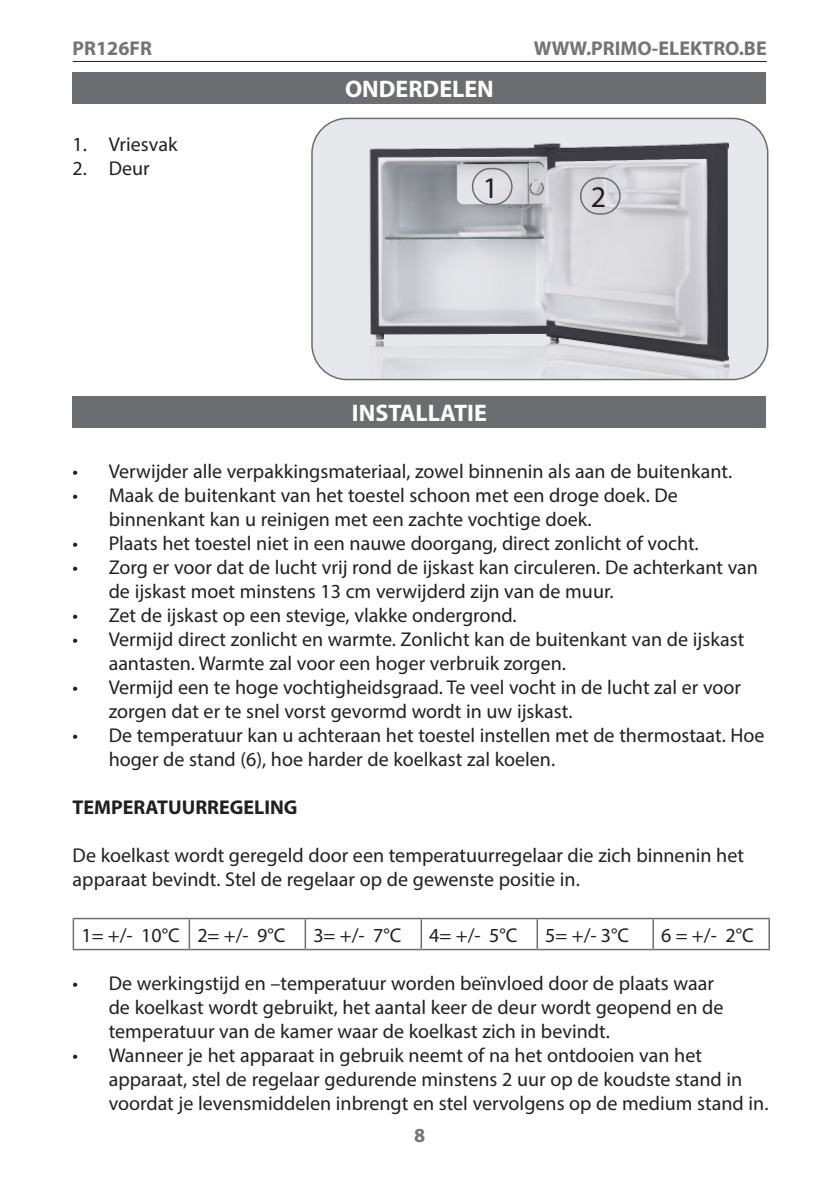
<style>
.page{position:relative;width:840px;height:1191px;background:#fff}
.page>*{position:absolute;margin:0;border:0;box-sizing:border-box;transform-origin:0 0}
.t1{font:30px "Myriad Pro";color:#231f20}
.titel{font:700 24px "Myriad Pro";color:#fff}
.standard_text_bookle{font:20px/24px "Myriad Pro";color:#231f20}
.t2{font:700 20px "Myriad Pro";color:#727477}
.standard_text_bookle-2{font:700 20px "Myriad Pro";color:#231f20}
</style>
<div class="page">
<hr style="left:73px;top:61px;width:693px;height:1px;background:#231f20">
<div style="left:73px;top:72px;width:692px;height:31px;background:#6c6d70"></div>
<div style="left:73px;top:396px;width:692px;height:31px;background:#6c6d70"></div>
<hr style="left:73px;top:917px;width:116px;height:2px;background:#6c6d70">
<svg style="left:73px;top:919px;width:1px;height:29px"></svg>
<hr style="left:189px;top:917px;width:116px;height:2px;background:#6c6d70">
<hr style="left:188px;top:919px;width:2px;height:29px;background:#6c6d70">
<hr style="left:305px;top:917px;width:116px;height:2px;background:#6c6d70">
<hr style="left:304px;top:919px;width:2px;height:29px;background:#6c6d70">
<hr style="left:421px;top:917px;width:116px;height:2px;background:#6c6d70">
<hr style="left:420px;top:919px;width:2px;height:29px;background:#6c6d70">
<hr style="left:537px;top:917px;width:116px;height:2px;background:#6c6d70">
<svg style="left:536px;top:919px;width:1px;height:29px"></svg>
<hr style="left:653px;top:917px;width:116px;height:2px;background:#6c6d70">
<svg style="left:652px;top:919px;width:1px;height:29px"></svg>
<svg style="left:768px;top:919px;width:1px;height:29px"></svg>
<hr style="left:73px;top:948px;width:116px;height:2px;background:#6c6d70">
<hr style="left:189px;top:948px;width:116px;height:2px;background:#6c6d70">
<hr style="left:305px;top:948px;width:116px;height:2px;background:#6c6d70">
<hr style="left:421px;top:948px;width:116px;height:2px;background:#6c6d70">
<hr style="left:537px;top:948px;width:116px;height:2px;background:#6c6d70">
<hr style="left:653px;top:948px;width:116px;height:2px;background:#6c6d70">
<img style="left:312px;top:118px;width:455px;height:261px">
<div style="left:311px;top:118px;width:457px;height:262px;border:2px solid #6c6d70;border-radius:35px"></div>
<div style="left:471px;top:168px;width:41px;height:37px;border:2px solid #6c6d70;border-radius:18px"></div>
<div style="left:579px;top:177px;width:41px;height:38px;border:2px solid #6c6d70;border-radius:18px"></div>
<p class="t2" style="left:73px;top:35px;width:81px">PR126FR</p>
<p class="standard_text_bookle" style="left:73px;top:132px;width:106px">1. Vriesvak</p>
<p class="standard_text_bookle" style="left:73px;top:156px;width:78px">2. Deur</p>
<p class="titel" style="left:345px;top:73px;width:150px">ONDERDELEN</p>
<p class="t2" style="left:533px;top:35px;width:234px">WWW.PRIMO-ELEKTRO.BE</p>
<p class="t1" style="left:482px;top:169px;width:17px">1</p>
<p class="t1" style="left:590px;top:179px;width:17px">2</p>
<p class="titel" style="left:352px;top:397px;width:136px">INSTALLATIE</p>
<p class="standard_text_bookle" style="left:73px;top:458px;width:660px">• Verwijder alle verpakkingsmateriaal, zowel binnenin als aan de buitenkant.</p>
<p class="standard_text_bookle" style="left:109px;top:482px;width:570px;text-indent:-36px">• Maak de buitenkant van het toestel schoon met een droge doek. De binnenkant kan u reinigen met een zachte vochtige doek.</p>
<p class="standard_text_bookle" style="left:73px;top:530px;width:627px">• Plaats het toestel niet in een nauwe doorgang, direct zonlicht of vocht.</p>
<p class="standard_text_bookle" style="left:109px;top:554px;width:650px;text-indent:-36px">• Zorg er voor dat de lucht vrij rond de ijskast kan circuleren. De achterkant van de ijskast moet minstens 13 cm verwijderd zijn van de muur.</p>
<p class="standard_text_bookle" style="left:73px;top:602px;width:445px">• Zet de ijskast op een stevige, vlakke ondergrond.</p>
<p class="standard_text_bookle" style="left:109px;top:626px;width:636px;text-indent:-36px">• Vermijd direct zonlicht en warmte. Zonlicht kan de buitenkant van de ijskast aantasten. Warmte zal voor een hoger verbruik zorgen.</p>
<p class="standard_text_bookle" style="left:109px;top:674px;width:633px;text-indent:-36px">• Vermijd een te hoge vochtigheidsgraad. Te veel vocht in de lucht zal er voor zorgen dat er te snel vorst gevormd wordt in uw ijskast.</p>
<p class="standard_text_bookle" style="left:109px;top:722px;width:657px;text-indent:-36px">• De temperatuur kan u achteraan het toestel instellen met de thermostaat. Hoe hoger de stand (6), hoe harder de koelkast zal koelen.</p>
<p class="standard_text_bookle-2" style="left:73px;top:794px;width:226px">TEMPERATUURREGELING</p>
<p class="standard_text_bookle" style="left:73px;top:842px;width:672px">De koelkast wordt geregeld door een temperatuurregelaar die zich binnenin het apparaat bevindt. Stel de regelaar op de gewenste positie in.</p>
<p class="standard_text_bookle" style="left:81px;top:922px;width:100px">1= +/- 10°C</p>
<p class="standard_text_bookle" style="left:197px;top:922px;width:90px">2= +/- 9°C</p>
<p class="standard_text_bookle" style="left:313px;top:922px;width:90px">3= +/- 7°C</p>
<p class="standard_text_bookle" style="left:429px;top:922px;width:90px">4= +/- 5°C</p>
<p class="standard_text_bookle" style="left:545px;top:922px;width:85px">5= +/- 3°C</p>
<p class="standard_text_bookle" style="left:661px;top:922px;width:94px">6 = +/- 2°C</p>
<p class="standard_text_bookle" style="left:109px;top:971px;width:616px;text-indent:-36px">• De werkingstijd en –temperatuur worden beïnvloed door de plaats waar de koelkast wordt gebruikt, het aantal keer de deur wordt geopend en de temperatuur van de kamer waar de koelkast zich in bevindt.</p>
<p class="standard_text_bookle" style="left:109px;top:1043px;width:661px;text-indent:-36px">• Wanneer je het apparaat in gebruik neemt of na het ontdooien van het apparaat, stel de regelaar gedurende minstens 2 uur op de koudste stand in voordat je levensmiddelen inbrengt en stel vervolgens op de medium stand in.</p>
<p class="t2" style="left:414px;top:1122px;width:13px">8</p>
</div>
